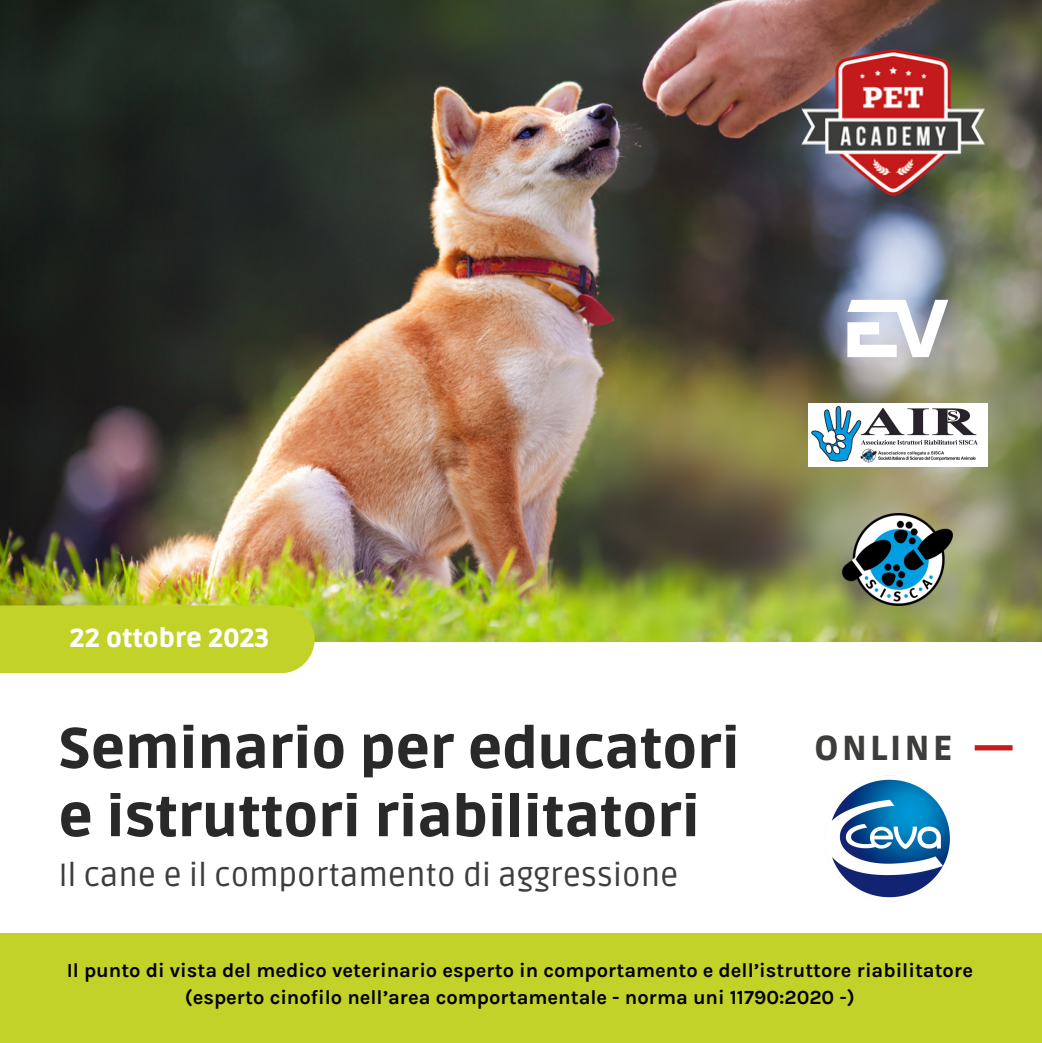
<style>
.page{position:relative;width:1042px;height:1043px;background:#fff}
.page>*{position:absolute;margin:0;border:0;box-sizing:border-box;transform-origin:0 0}
.t1{font:900 56.7px "Ruda";color:#292929}
.t2{font:900 34.48px "Ruda";letter-spacing:.1em;color:#3d3d3c}
.t3{font:32.2px "Ruda";color:#3d3d3c}
.t4{font:900 26.07px "Ruda";color:#fff}
.t5{font:700 20.12px "Karla";color:#000}
</style>
<div class="page">
<img style="left:0;top:0;width:1041px;height:641px">
<div style="left:974px;top:745px;width:38px;height:5px;background:#c51b1b"></div>
<img style="left:799px;top:48px;width:188px;height:148px">
<div style="left:0;top:605px;width:314px;height:68px;background:#c2d229"></div>
<svg style="left:847px;top:300px;width:101px;height:57px"></svg>
<img style="left:807px;top:403px;width:180px;height:63px">
<img style="left:842px;top:513px;width:110px;height:92px">
<div style="left:0;top:932px;width:1041px;height:109px;background:#c2d229"></div>
<img style="left:831px;top:775px;width:119px;height:123px">
<p class="t4" style="left:69px;top:623px;width:201px">22 ottobre 2023</p>
<p class="t1" style="left:58px;top:715px;width:682px">Seminario per educatori</p>
<p class="t1" style="left:58px;top:783px;width:643px">e istruttori riabilitatori</p>
<p class="t3" style="left:58px;top:855px;width:621px">Il cane e il comportamento di aggressione</p>
<p class="t2" style="left:814px;top:727px;width:139px">ONLINE</p>
<p class="t5" style="left:67px;top:958px;width:907px">Il punto di vista del medico veterinario esperto in comportamento e dell’istruttore riabilitatore</p>
<p class="t5" style="left:185px;top:985px;width:671px">(esperto cinofilo nell’area comportamentale - norma uni 11790:2020 -)</p>
</div>
